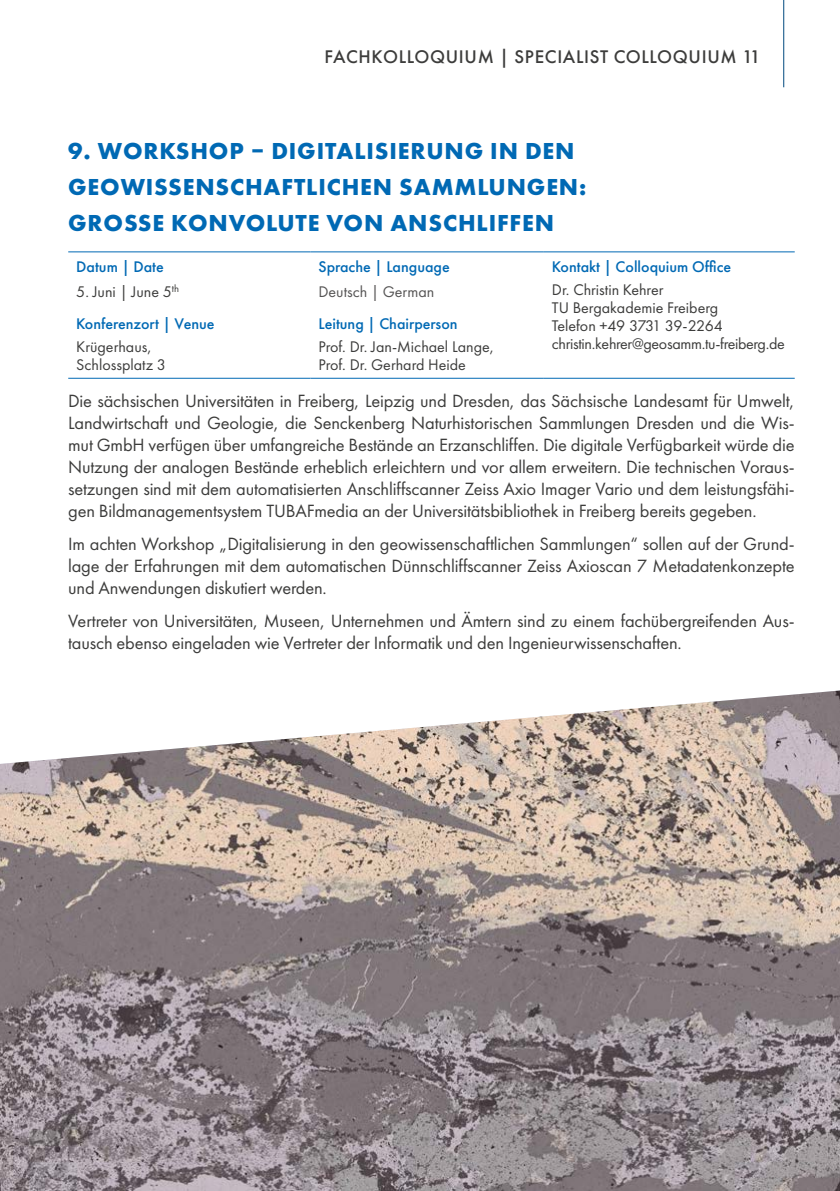
<style>
.page{position:relative;width:840px;height:1191px;background:#fff}
.page>*{position:absolute;margin:0;border:0;box-sizing:border-box;transform-origin:0 0}
.t1{font:24px/36px "Futura PT Bold";letter-spacing:.035em;color:#0069b4}
.t2{font:19px "Futura PT Medium";letter-spacing:.035em;color:#3c3c3b}
.t3{font:18.4px/22px "Futura PT Book";letter-spacing:-.01em;color:#3c3c3b;text-align:justify}
.t4{font:16px/18px "Futura PT Book";letter-spacing:-.02em;color:#3c3c3b}
.t5{font:16px "Futura PT Medium";color:#0069b4}
.t6{font:16px/18px "Futura PT Book";color:#3c3c3b}
.t7{font:16px "Futura PT Book";color:#555454}
</style>
<div class="page">
<hr style="left:782px;top:0;width:1px;height:87px;background:#00497f">
<img style="left:1px;top:690px;width:838px;height:501px">
<hr style="left:310px;top:251px;width:233px;height:1px;background:#0069b4">
<hr style="left:543px;top:251px;width:251px;height:1px;background:#0069b4">
<hr style="left:310px;top:378px;width:233px;height:1px;background:#0069b4">
<hr style="left:543px;top:378px;width:251px;height:1px;background:#0069b4">
<hr style="left:68px;top:251px;width:242px;height:1px;background:#0069b4">
<hr style="left:68px;top:378px;width:242px;height:1px;background:#0069b4">
<img style="left:0;top:659px;width:1px;height:532px">
<p class="t2" style="left:324px;top:45px;width:437px">FACHKOLLOQUIUM | SPECIALIST COLLOQUIUM 11</p>
<h1 class="t1" style="left:68px;top:133px;width:519px">9. WORKSHOP – DIGITALISIERUNG IN DEN<br>GEOWISSENSCHAFTLICHEN SAMMLUNGEN:<br>GROSSE KONVOLUTE VON ANSCHLIFFEN</h1>
<p class="t5" style="left:76px;top:256px;width:89px">Datum | Date</p>
<p class="t6" style="left:76px;top:283px;width:104px">5. Juni | June 5<sup>th</sup></p>
<p class="t5" style="left:76px;top:313px;width:140px">Konferenzort | Venue</p>
<p class="t6" style="left:76px;top:338px;width:91px">Krügerhaus,<br>Schlossplatz 3</p>
<p class="t5" style="left:318px;top:256px;width:133px">Sprache | Language</p>
<p class="t7" style="left:318px;top:282px;width:117px">Deutsch | German</p>
<p class="t5" style="left:318px;top:313px;width:141px">Leitung | Chairperson</p>
<p class="t6" style="left:318px;top:338px;width:177px">Prof. Dr. Jan-Michael Lange,<br>Prof. Dr. Gerhard Heide</p>
<p class="t5" style="left:551px;top:256px;width:181px">Kontakt | Colloquium Office</p>
<p class="t4" style="left:551px;top:281px;width:234px">Dr. Christin Kehrer<br>TU Bergakademie Freiberg<br>Telefon +49 3731 39-2264 christin.kehrer@geosamm.tu-freiberg.de</p>
<p class="t3" style="left:68px;top:389px;width:727px">Die sächsischen Universitäten in Freiberg, Leipzig und Dresden, das Sächsische Landesamt für Umwelt, Landwirtschaft und Geologie, die Senckenberg Naturhistorischen Sammlungen Dresden und die Wis&shy;mut GmbH verfügen über umfangreiche Bestände an Erzanschliffen. Die digitale Verfügbarkeit würde die Nutzung der analogen Bestände erheblich erleichtern und vor allem erweitern. Die technischen Voraus&shy;setzungen sind mit dem automatisierten Anschliffscanner Zeiss Axio Imager Vario und dem leistungsfähi&shy;gen Bildmanagementsystem TUBAFmedia an der Universitätsbibliothek in Freiberg bereits gegeben.</p>
<p class="t3" style="left:68px;top:533px;width:727px">Im achten Workshop „Digitalisierung in den geowissenschaftlichen Sammlungen“ sollen auf der Grund&shy;lage der Erfahrungen mit dem automatischen Dünnschliffscanner Zeiss Axioscan 7 Metadatenkonzepte und Anwendungen diskutiert werden.</p>
<p class="t3" style="left:68px;top:610px;width:727px">Vertreter von Universitäten, Museen, Unternehmen und Ämtern sind zu einem fachübergreifenden Aus&shy;tausch ebenso eingeladen wie Vertreter der Informatik und den Ingenieurwissenschaften.</p>
</div>
